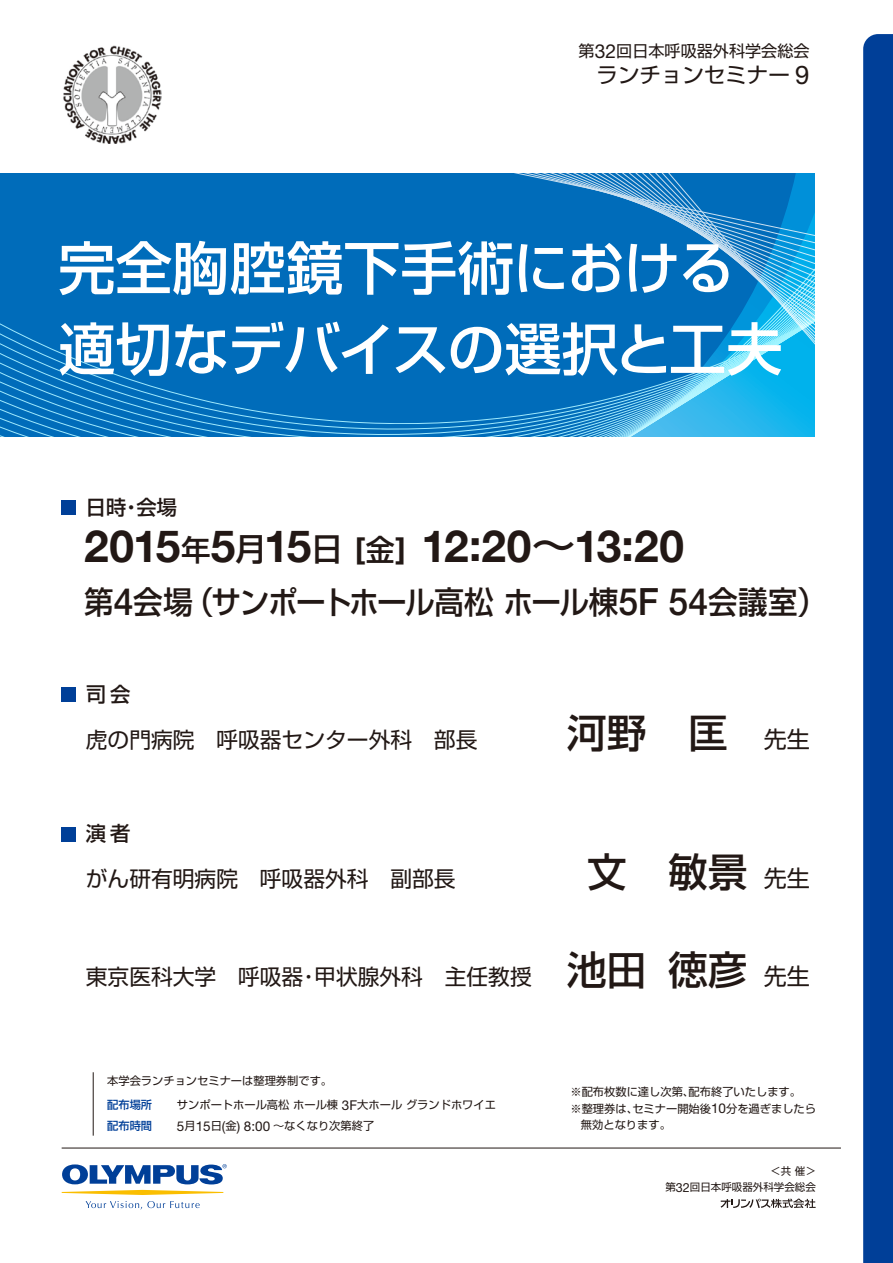
<style>
.page{position:relative;width:893px;height:1263px;background:#fff}
.page>*{position:absolute;margin:0;border:0;box-sizing:border-box;transform-origin:0 0}
.t1{font:500 57px/81px "Shin Go Pro";letter-spacing:-.01em;color:#fff}
.t2{font:700 44.25px "Helvetica Neue";letter-spacing:-.03em;color:#221815}
.t3{font:500 39.6px "Shin Go Pro";color:#221815}
.t4{font:500 31.35px "Shin Go Pro";letter-spacing:-.035em;color:#221815;scale:.94 1}
.t5{font:21.75px "Shin Go Pro";color:#221815}
.t6{font:21.45px "Shin Go Pro";color:#221815}
.t7{font:500 20.25px "Shin Go Pro";letter-spacing:.1em;color:#221815}
.t8{font:16.05px "Shin Go Pro";color:#221815}
.t9{font:11.25px "Shin Go Pro";color:#221815}
.t10{font:500 11.25px "Shin Go Pro";color:#003f98}
.t11{font:10.5px/16.5px "Shin Go Pro";color:#221815;text-align:right}
.s1{font-family:"Helvetica Neue LT Std";font-size:19.35px}
.s2{font-family:"Helvetica Neue LT Std";font-size:25.8px}
.s3{font-family:"Shin Go Pro";font-weight:500;font-size:29.55px}
.s4{font-family:"Shin Go Pro";font-weight:500;font-size:31.95px}
.s5{font-size:29.55px}
.s6{font-family:"Shin Go Pro";font-weight:500}
.s7{font-family:"Helvetica Neue LT Std";font-size:37.65px}
.s8{font-weight:400;font-size:23.1px}
.s9{font-weight:500;font-size:39.6px}
.s10{font-size:23.1px}
.s11{font-family:"Helvetica Neue LT Std";font-size:13.5px}
.s12{font-family:"Helvetica Neue LT Std";font-size:12.6px}
</style>
<div class="page">
<svg style="left:0;top:429px;width:814px;height:6px;background:#2691d0"></svg>
<svg style="left:0;top:173px;width:814px;height:251px;background:#0976c0"></svg>
<div style="left:61px;top:500px;width:14px;height:14px;background:#003f98"></div>
<div style="left:61px;top:687px;width:14px;height:15px;background:#003f98"></div>
<div style="left:61px;top:827px;width:14px;height:14px;background:#003f98"></div>
<img style="left:63px;top:46px;width:99px;height:98px">
<hr style="left:62px;top:1148px;width:779px;height:1px;background:#221815">
<svg style="left:62px;top:1190px;width:161px;height:5px"></svg>
<svg style="left:62px;top:1164px;width:165px;height:20px"></svg>
<svg style="left:86px;top:1201px;width:114px;height:9px"></svg>
<svg style="left:863px;top:34px;width:30px;height:1229px;background:#05439a"></svg>
<hr style="left:93px;top:1072px;width:1px;height:64px;background:#221815">
<svg style="left:721px;top:1198px;width:95px;height:10px"></svg>
<h3 class="t8" style="left:579px;top:38px;width:232px">第<span class="s1">32</span>回日本呼吸器外科学会総会</h3>
<h3 class="t6" style="left:596px;top:58px;width:215px">ランチョンセミナー <span class="s2">9</span></h3>
<h1 class="t1" style="left:58px;top:221px;width:726px">完全胸腔鏡下手術における適切なデバイスの選択と工夫</h1>
<h3 class="t7" style="left:86px;top:490px;width:93px">日時・会場</h3>
<h2 class="t2" style="left:84px;top:506px;width:601px">2015<span class="s3">年</span>5<span class="s4">月</span>15<span class="s4">日</span> <span class="s5">[</span><span class="s3">金</span><span class="s5">]</span> 12:20<span class="s6">～</span>13:20</h2>
<h3 class="t4" style="left:84px;top:576px;width:791px">第<span class="s7">4</span>会場（サンポートホール高松ホール棟<span class="s7">5F 54</span>会議室）</h3>
<h3 class="t7" style="left:86px;top:678px;width:46px">司会</h3>
<h3 class="t5" style="left:86px;top:722px;width:393px">虎の門病院 呼吸器センター外科 部長</h3>
<h3 class="t7" style="left:86px;top:817px;width:46px">演者</h3>
<h3 class="t5" style="left:86px;top:861px;width:371px">がん研有明病院 呼吸器外科 副部長</h3>
<h3 class="t3" style="left:567px;top:700px;width:244px">河野 匡 <span class="s8">先生</span></h3>
<h3 class="t3" style="left:587px;top:840px;width:224px">文 敏景 <span class="s8">先生</span></h3>
<h3 class="t5" style="left:86px;top:959px;width:726px">東京医科大学 呼吸器・甲状腺外科 主任教授 <span class="s9">池田徳彦</span> <span class="s10">先生</span></h3>
<p class="t9" style="left:107px;top:1071px;width:226px">本学会ランチョンセミナーは整理券制です。</p>
<p class="t10" style="left:107px;top:1096px;width:46px">配布場所</p>
<p class="t9" style="left:177px;top:1096px;width:321px">サンポートホール高松ホール棟 <span class="s11">3F</span>大ホールグランドホワイエ</p>
<p class="t10" style="left:107px;top:1117px;width:46px">配布時間</p>
<p class="t9" style="left:177px;top:1117px;width:199px"><span class="s11">5</span>月<span class="s11">15</span>日<span class="s11">(</span>金<span class="s11">) 8:00</span> ～なくなり次第終了</p>
<p class="t9" style="left:570px;top:1082px;width:232px">※配布枚数に達し次第、配布終了いたします。</p>
<p class="t9" style="left:570px;top:1099px;width:247px">※整理券は、セミナー開始後<span class="s11">10</span>分を過ぎましたら</p>
<p class="t9" style="left:581px;top:1115px;width:91px">無効となります。</p>
<p class="t11" style="left:665px;top:1161px;width:152px">＜共 催＞<br>第<span class="s12">32</span>回日本呼吸器外科学会総会</p>
</div>
